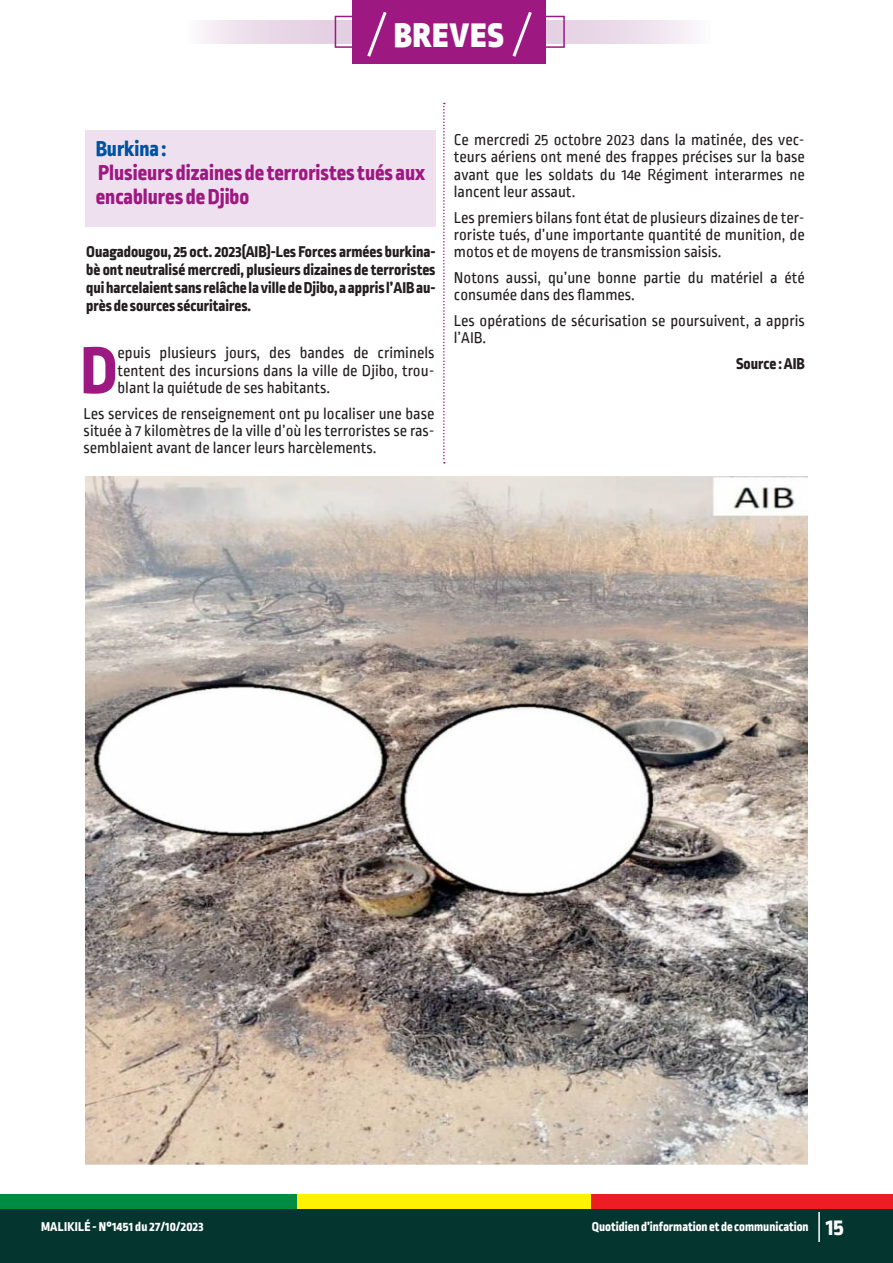
<style>
.page{position:relative;width:893px;height:1263px;background:#fff}
.page>*{position:absolute;margin:0;border:0;box-sizing:border-box;transform-origin:0 0}
.t1{font:800 69.15px "Ropa Sans Pro";color:#9e1881}
.t2{font:900 36px "Ropa Sans Pro";letter-spacing:.03em;color:#fff}
.t3{font:800 22.5px/24px "Ropa Sans Pro";color:#9e1881}
.t4{font:800 22.5px "Ropa Sans Pro";color:#0052a1}
.t5{font:16.5px/17.2px "Ropa Sans PTT";color:#231f20;text-align:justify}
.t6{font:800 16.5px/18px "Ropa Sans Pro";color:#231f20;text-align:justify}
.t7{font:800 13.5px "Ropa Sans Pro";color:#fff}
.t8{font:800 13.5px "Ropa Sans Pro";letter-spacing:.02em;color:#fff}
.s1{font-size:24px}
</style>
<div class="page">
<div style="left:0;top:1195px;width:297px;height:17px;background:#008b43"></div>
<div style="left:297px;top:1195px;width:297px;height:17px;background:#fff101"></div>
<div style="left:592px;top:1195px;width:301px;height:17px;background:#ee1d23"></div>
<div style="left:0;top:1209px;width:893px;height:54px;background:#05352f"></div>
<hr style="left:818px;top:1212px;width:2px;height:30px;background:#fff">
<svg style="left:201px;top:21px;width:493px;height:23px;background:#ebdbea"></svg>
<div style="left:335px;top:16px;width:230px;height:32px;border:2px solid #9e1881"></div>
<div style="left:353px;top:0;width:193px;height:64px;background:#9e1881"></div>
<svg style="left:367px;top:12px;width:20px;height:45px"></svg>
<svg style="left:512px;top:11px;width:20px;height:46px"></svg>
<div style="left:85px;top:130px;width:351px;height:96px;background:#eee0ee"></div>
<img style="left:85px;top:476px;width:722px;height:689px">
<svg style="left:443px;top:103px;width:2px;height:360px"></svg>
<p class="t2" style="left:394px;top:13px;width:111px">BREVES</p>
<p class="t4" style="left:96px;top:136px;width:72px">Burkina :</p>
<p class="t3" style="left:96px;top:162px;width:331px">Plusieurs dizaines de terroristes tués aux encablures de Djibo</p>
<p class="t6" style="left:86px;top:243px;width:351px">Ouagadougou, 25 oct. 2023(AIB)-Les Forces armées burkina&shy;bè ont neutralisé mercredi, plusieurs dizaines de terroristes qui harcelaient sans relâche la ville de Djibo, a appris l’AIB au&shy;près de sources sécuritaires.</p>
<p class="t1" style="left:81px;top:330px;width:38px">D</p>
<p class="t5" style="left:118px;top:345px;width:318px">epuis plusieurs jours, des bandes de criminels tentent des incursions dans la ville de Djibo, trou&shy;blant la quiétude de ses habitants.</p>
<p class="t5" style="left:84px;top:406px;width:352px">Les services de renseignement ont pu localiser une base située à 7 kilomètres de la ville d’où les terroristes se ras&shy;semblaient avant de lancer leurs harcèlements.</p>
<p class="t5" style="left:454px;top:132px;width:352px">Ce mercredi 25 octobre 2023 dans la matinée, des vec&shy;teurs aériens ont mené des frappes précises sur la base avant que les soldats du 14e Régiment interarmes ne lancent leur assaut.</p>
<p class="t5" style="left:454px;top:210px;width:352px">Les premiers bilans font état de plusieurs dizaines de ter&shy;roriste tués, d’une importante quantité de munition, de motos et de moyens de transmission saisis.</p>
<p class="t5" style="left:454px;top:270px;width:352px">Notons aussi, qu’une bonne partie du matériel a été consumée dans des flammes.</p>
<p class="t5" style="left:454px;top:313px;width:352px">Les opérations de sécurisation se poursuivent, a appris l’AIB.</p>
<p class="t6" style="left:736px;top:355px;width:70px">Source : AIB</p>
<p class="t8" style="left:41px;top:1219px;width:164px">MALIKILÉ - N°1451 du 27/10/2023</p>
<p class="t7" style="left:592px;top:1219px;width:253px">Quotidien d’information et de communication <span class="s1">15</span></p>
</div>
